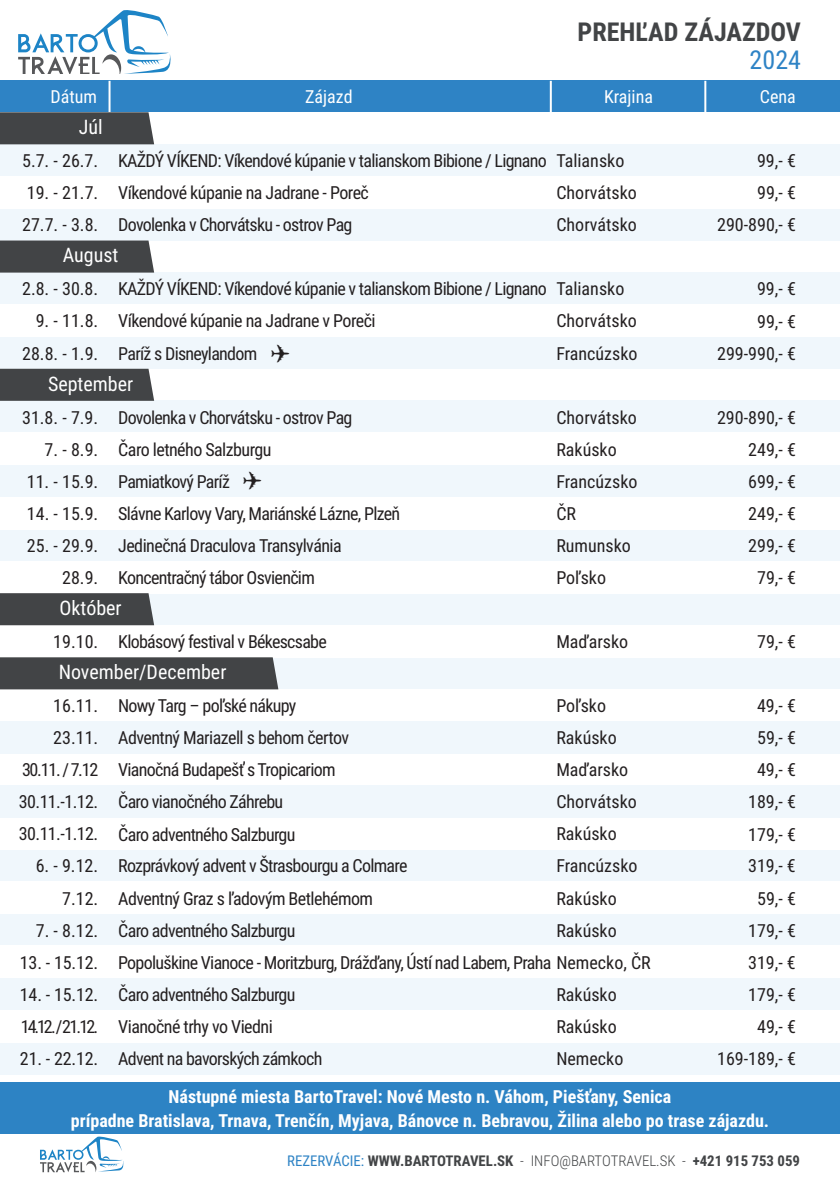
<style>
.page{position:relative;width:840px;height:1191px;background:#fff}
.page>*{position:absolute;margin:0;border:0;box-sizing:border-box;transform-origin:0 0}
.t1{font:700 26px "Roboto Condensed";color:#424446}
.t2{font:26px "Roboto Condensed";color:#2e83c5}
.t3{font:20px "Roboto Condensed";color:#fff}
.t4{font:18px/32px "Roboto Condensed";letter-spacing:-.04em;color:#231f20;text-align:right}
.t5{font:18px/32px "Roboto Condensed";color:#231f20}
.t6{font:700 18px/24px "Roboto Condensed";color:#fff;text-align:center}
.t7{font:18px "Roboto Condensed";color:#fff}
.t8{font:700 14.8px "Roboto Condensed";color:#424446}
.s1{font-weight:400;color:#2e83c5}
.s2{font-weight:300}
</style>
<div class="page">
<div style="left:0;top:657px;width:839px;height:32px;background:#f0f7fc"></div>
<div style="left:0;top:593px;width:839px;height:32px;background:#f0f7fc"></div>
<svg style="left:40px;top:1136px;width:84px;height:36px"></svg>
<div style="left:0;top:1082px;width:839px;height:52px;background:#2d83c4"></div>
<svg style="left:18px;top:10px;width:153px;height:63px"></svg>
<div style="left:0;top:81px;width:839px;height:31px;background:#2e83c5"></div>
<hr style="left:108px;top:81px;width:2px;height:31px;background:#fff">
<hr style="left:549px;top:81px;width:2px;height:31px;background:#fff">
<hr style="left:704px;top:81px;width:2px;height:31px;background:#fff">
<div style="left:0;top:144px;width:839px;height:32px;background:#f0f7fc"></div>
<div style="left:0;top:272px;width:839px;height:33px;background:#f0f7fc"></div>
<div style="left:0;top:401px;width:839px;height:32px;background:#f0f7fc"></div>
<div style="left:0;top:849px;width:839px;height:32px;background:#f0f7fc"></div>
<div style="left:0;top:208px;width:839px;height:32px;background:#f0f7fc"></div>
<div style="left:0;top:337px;width:839px;height:32px;background:#f0f7fc"></div>
<div style="left:0;top:465px;width:839px;height:32px;background:#f0f7fc"></div>
<div style="left:0;top:913px;width:839px;height:33px;background:#f0f7fc"></div>
<div style="left:0;top:529px;width:839px;height:32px;background:#f0f7fc"></div>
<div style="left:0;top:978px;width:839px;height:32px;background:#f0f7fc"></div>
<div style="left:0;top:1042px;width:839px;height:32px;background:#f0f7fc"></div>
<div style="left:0;top:721px;width:839px;height:32px;background:#f0f7fc"></div>
<div style="left:0;top:785px;width:839px;height:32px;background:#f0f7fc"></div>
<div style="left:0;top:369px;width:154px;height:32px;background:#424446"></div>
<div style="left:0;top:593px;width:154px;height:32px;background:#424446"></div>
<div style="left:0;top:657px;width:278px;height:32px;background:#424446"></div>
<div style="left:0;top:112px;width:154px;height:32px;background:#424446"></div>
<div style="left:0;top:240px;width:154px;height:32px;background:#424446"></div>
<h1 class="t1" style="left:577px;top:14px;width:225px">PREHĽAD ZÁJAZDOV</h1>
<h1 class="t2" style="left:749px;top:42px;width:53px">2024</h1>
<p class="t7" style="left:50px;top:84px;width:48px">Dátum</p>
<p class="t7" style="left:305px;top:84px;width:49px">Zájazd</p>
<p class="t7" style="left:603px;top:84px;width:51px">Krajina</p>
<p class="t7" style="left:759px;top:84px;width:37px">Cena</p>
<p class="t3" style="left:79px;top:113px;width:25px">Júl</p>
<p class="t4" style="left:22px;top:144px;width:78px">5.7. - 26.7.</p>
<p class="t4" style="left:27px;top:176px;width:73px">19. - 21.7.</p>
<p class="t4" style="left:22px;top:208px;width:78px">27.7. - 3.8.</p>
<p class="t4" style="left:118px;top:144px;width:430px">KAŽDÝ VÍKEND: Víkendové kúpanie v talianskom Bibione / Lignano</p>
<p class="t4" style="left:118px;top:176px;width:252px">Víkendové kúpanie na Jadrane - Poreč</p>
<p class="t4" style="left:118px;top:208px;width:236px">Dovolenka v Chorvátsku - ostrov Pag</p>
<p class="t5" style="left:556px;top:144px;width:82px">Taliansko<br>Chorvátsko<br>Chorvátsko</p>
<p class="t4" style="left:756px;top:144px;width:40px">99,- €</p>
<p class="t4" style="left:756px;top:176px;width:40px">99,- €</p>
<p class="t4" style="left:716px;top:208px;width:80px">290-890,- €</p>
<p class="t3" style="left:63px;top:241px;width:57px">August</p>
<p class="t4" style="left:22px;top:272px;width:78px">2.8. - 30.8.</p>
<p class="t4" style="left:118px;top:272px;width:430px">KAŽDÝ VÍKEND: Víkendové kúpanie v talianskom Bibione / Lignano</p>
<p class="t5" style="left:556px;top:272px;width:69px">Taliansko</p>
<p class="t4" style="left:756px;top:272px;width:40px">99,- €</p>
<p class="t4" style="left:36px;top:304px;width:64px">9. - 11.8.</p>
<p class="t4" style="left:118px;top:304px;width:259px">Víkendové kúpanie na Jadrane v Poreči</p>
<p class="t5" style="left:556px;top:304px;width:82px">Chorvátsko</p>
<p class="t4" style="left:756px;top:304px;width:40px">99,- €</p>
<p class="t4" style="left:22px;top:336px;width:78px">28.8. - 1.9.</p>
<p class="t4" style="left:118px;top:336px;width:140px">Paríž s Disneylandom</p>
<p class="t5" style="left:556px;top:336px;width:83px">Francúzsko</p>
<p class="t4" style="left:716px;top:336px;width:80px">299-990,- €</p>
<p class="t3" style="left:48px;top:369px;width:87px">September</p>
<p class="t4" style="left:22px;top:400px;width:78px">31.8. - 7.9.</p>
<p class="t4" style="left:118px;top:400px;width:236px">Dovolenka v Chorvátsku - ostrov Pag</p>
<p class="t5" style="left:556px;top:400px;width:82px">Chorvátsko</p>
<p class="t4" style="left:716px;top:400px;width:80px">290-890,- €</p>
<p class="t4" style="left:45px;top:432px;width:55px">7. - 8.9.</p>
<p class="t4" style="left:118px;top:432px;width:155px">Čaro letného Salzburgu</p>
<p class="t5" style="left:556px;top:432px;width:62px">Rakúsko</p>
<p class="t4" style="left:747px;top:432px;width:49px">249,- €</p>
<p class="t4" style="left:27px;top:464px;width:73px">11. - 15.9.</p>
<p class="t4" style="left:118px;top:464px;width:113px">Pamiatkový Paríž</p>
<p class="t5" style="left:556px;top:464px;width:83px">Francúzsko</p>
<p class="t4" style="left:747px;top:464px;width:49px">699,- €</p>
<p class="t4" style="left:27px;top:497px;width:73px">14. - 15.9.</p>
<p class="t4" style="left:118px;top:497px;width:283px">Slávne Karlovy Vary, Mariánské Lázne, Plzeň</p>
<p class="t4" style="left:556px;top:497px;width:21px">ČR</p>
<p class="t4" style="left:747px;top:497px;width:49px">249,- €</p>
<p class="t4" style="left:27px;top:529px;width:73px">25. - 29.9.</p>
<p class="t4" style="left:118px;top:529px;width:225px">Jedinečná Draculova Transylvánia</p>
<p class="t5" style="left:556px;top:529px;width:76px">Rumunsko</p>
<p class="t4" style="left:747px;top:529px;width:49px">299,- €</p>
<p class="t4" style="left:62px;top:561px;width:38px">28.9.</p>
<p class="t4" style="left:118px;top:561px;width:198px">Koncentračný tábor Osvienčim</p>
<p class="t4" style="left:556px;top:561px;width:51px">Poľsko</p>
<p class="t4" style="left:756px;top:561px;width:40px">79,- €</p>
<p class="t3" style="left:60px;top:594px;width:64px">Október</p>
<p class="t4" style="left:53px;top:625px;width:47px">19.10.</p>
<p class="t4" style="left:118px;top:625px;width:210px">Klobásový festival v Békescsabe</p>
<p class="t5" style="left:556px;top:625px;width:73px">Maďarsko</p>
<p class="t4" style="left:756px;top:625px;width:40px">79,- €</p>
<p class="t3" style="left:59px;top:658px;width:169px">November/December</p>
<p class="t4" style="left:53px;top:689px;width:47px">16.11.</p>
<p class="t4" style="left:118px;top:689px;width:180px">Nowy Targ – poľské nákupy</p>
<p class="t4" style="left:556px;top:689px;width:51px">Poľsko</p>
<p class="t4" style="left:756px;top:689px;width:40px">49,- €</p>
<p class="t4" style="left:22px;top:721px;width:78px">23.11.<br>30.11. / 7.12</p>
<p class="t4" style="left:118px;top:721px;width:232px">Adventný Mariazell s behom čertov</p>
<p class="t4" style="left:118px;top:753px;width:219px">Vianočná Budapešť s Tropicariom</p>
<p class="t5" style="left:556px;top:721px;width:62px">Rakúsko</p>
<p class="t5" style="left:556px;top:753px;width:73px">Maďarsko</p>
<p class="t4" style="left:756px;top:721px;width:40px">59,- €</p>
<p class="t4" style="left:756px;top:753px;width:40px">49,- €</p>
<p class="t4" style="left:19px;top:785px;width:266px">30.11.-1.12. Čaro vianočného Záhrebu</p>
<p class="t5" style="left:556px;top:785px;width:82px">Chorvátsko</p>
<p class="t4" style="left:747px;top:785px;width:49px">189,- €</p>
<p class="t4" style="left:19px;top:817px;width:81px">30.11.-1.12.</p>
<p class="t4" style="left:36px;top:849px;width:373px">6. - 9.12. Rozprávkový advent v Štrasbourgu a Colmare</p>
<p class="t5" style="left:556px;top:849px;width:83px">Francúzsko</p>
<p class="t4" style="left:747px;top:849px;width:49px">319,- €</p>
<p class="t4" style="left:118px;top:817px;width:178px">Čaro adventného Salzburgu</p>
<p class="t5" style="left:556px;top:817px;width:62px">Rakúsko</p>
<p class="t4" style="left:747px;top:817px;width:49px">179,- €</p>
<p class="t4" style="left:62px;top:881px;width:38px">7.12.</p>
<p class="t4" style="left:118px;top:881px;width:256px">Adventný Graz s ľadovým Betlehémom</p>
<p class="t5" style="left:556px;top:881px;width:62px">Rakúsko</p>
<p class="t4" style="left:756px;top:881px;width:40px">59,- €</p>
<p class="t4" style="left:36px;top:913px;width:64px">7. - 8.12.</p>
<p class="t4" style="left:118px;top:913px;width:178px">Čaro adventného Salzburgu</p>
<p class="t5" style="left:556px;top:913px;width:62px">Rakúsko</p>
<p class="t4" style="left:747px;top:913px;width:49px">179,- €</p>
<p class="t4" style="left:20px;top:945px;width:80px">13. - 15.12.</p>
<p class="t4" style="left:118px;top:945px;width:534px">Popoluškine Vianoce - Moritzburg, Drážďany, Ústí nad Labem, Praha Nemecko, ČR</p>
<p class="t4" style="left:20px;top:977px;width:80px">14. - 15.12.</p>
<p class="t4" style="left:118px;top:977px;width:178px">Čaro adventného Salzburgu</p>
<p class="t5" style="left:556px;top:977px;width:62px">Rakúsko</p>
<p class="t4" style="left:747px;top:945px;width:49px">319,- €</p>
<p class="t4" style="left:747px;top:977px;width:49px">179,- €</p>
<p class="t4" style="left:21px;top:1009px;width:79px">14.12./ 21.12.</p>
<p class="t4" style="left:118px;top:1009px;width:156px">Vianočné trhy vo Viedni</p>
<p class="t5" style="left:556px;top:1009px;width:62px">Rakúsko</p>
<p class="t4" style="left:756px;top:1009px;width:40px">49,- €</p>
<p class="t4" style="left:20px;top:1041px;width:80px">21. - 22.12.</p>
<p class="t4" style="left:118px;top:1041px;width:205px">Advent na bavorských zámkoch</p>
<p class="t5" style="left:556px;top:1041px;width:68px">Nemecko</p>
<p class="t4" style="left:716px;top:1042px;width:80px">169-189,- €</p>
<p class="t6" style="left:71px;top:1084px;width:699px">Nástupné miesta BartoTravel: Nové Mesto n. Váhom, Piešťany, Senica<br>prípadne Bratislava, Trnava, Trenčín, Myjava, Bánovce n. Bebravou, Žilina alebo po trase zájazdu.</p>
<p class="t8" style="left:287px;top:1150px;width:514px"><span class="s1">REZERVÁCIE:</span> WWW.BARTOTRAVEL.SK <span class="s2">- INFO@BARTOTRAVEL.SK -</span> +421 915 753 059</p>
</div>
